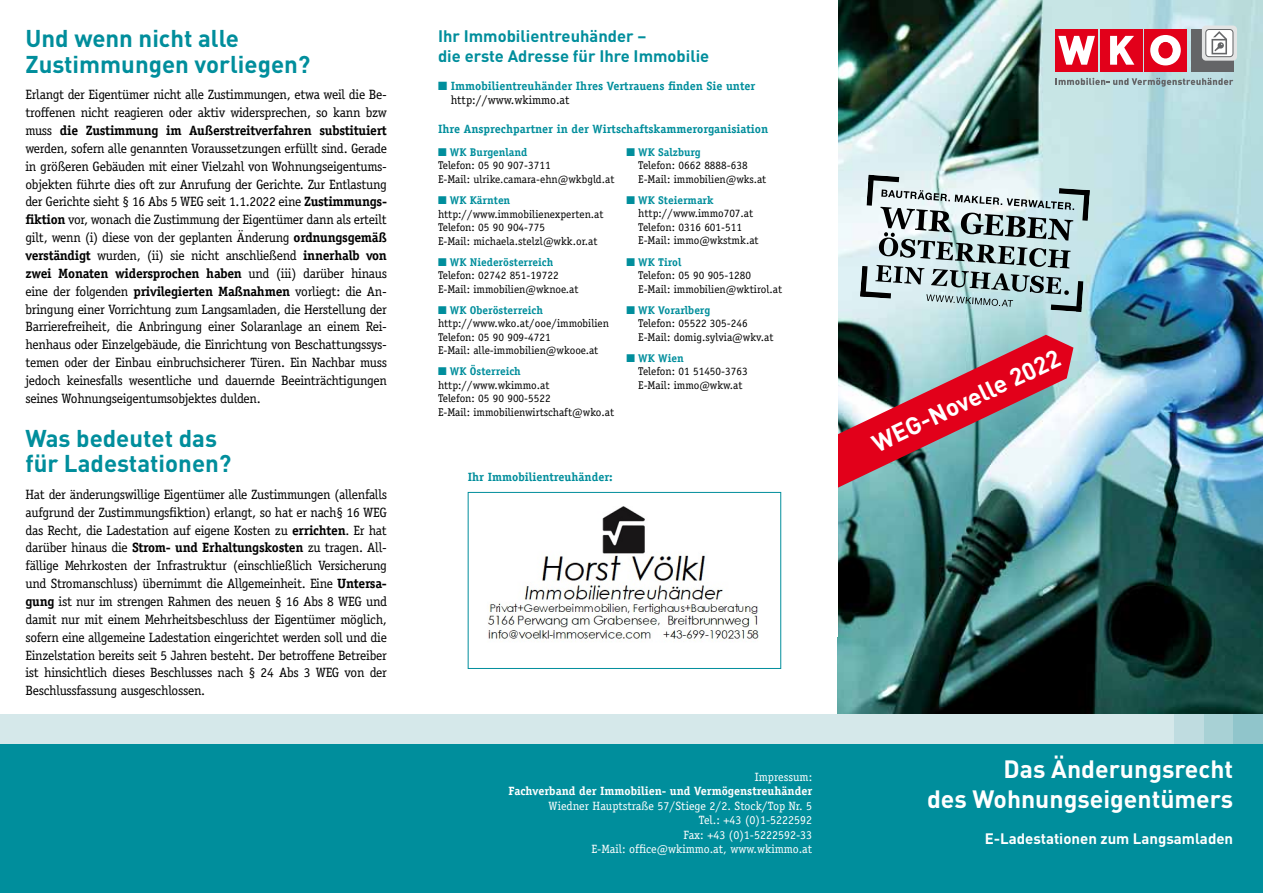
<style>
.page{position:relative;width:1263px;height:893px;background:#fff}
.page>*{position:absolute;margin:0;border:0;box-sizing:border-box;transform-origin:0 0}
.t1{font:700 24.75px/29.7px "DIN Pro";color:#fff;text-align:right}
.t2{font:700 24.45px "DIN Pro";color:#fff}
.t3{font:700 24px/25.5px "DIN Pro";color:#008e9c}
.t4{font:700 16.5px/19.8px "DIN Pro";color:#008e9c}
.t5{font:700 15px "DIN Pro";color:#fff}
.t6{font:13.5px/17.9px "Officina Serif";letter-spacing:-.02em;color:#000;text-align:justify}
.t7{font:700 12px/14.4px "Officina Serif";color:#008e9c}
.t8{font:12px/14.4px "Officina Serif";color:#fff;text-align:right}
.t9{font:700 12px "Officina Serif";color:#fff}
.t10{font:11.25px/13.5px "Officina Serif";color:#000}
.s1{font-weight:700}
.s2{font-weight:400;color:#000}
.s3{color:#008e9c}
.s4{font-weight:700;color:#008e9c}
</style>
<div class="page">
<img style="left:837px;top:0;width:426px;height:714px">
<svg style="left:838px;top:335px;width:235px;height:157px;background:#a77680"></svg>
<div style="left:0;top:744px;width:1263px;height:149px;background:#008e9c"></div>
<div style="left:0;top:714px;width:1263px;height:30px;background:#d5e8ea"></div>
<div style="left:1233px;top:714px;width:30px;height:30px;background:#90c5cb"></div>
<div style="left:1203px;top:714px;width:30px;height:30px;background:#a8d1d5"></div>
<div style="left:1174px;top:714px;width:29px;height:30px;background:#bfdce0"></div>
<div style="left:1144px;top:29px;width:43px;height:43px;background:#e2001a"></div>
<div style="left:1100px;top:29px;width:42px;height:43px;background:#e2001a"></div>
<svg style="left:1110px;top:36px;width:24px;height:29px"></svg>
<div style="left:1055px;top:29px;width:43px;height:43px;background:#e2001a"></div>
<svg style="left:1058px;top:36px;width:37px;height:29px"></svg>
<svg style="left:1150px;top:35px;width:31px;height:30px"></svg>
<div style="left:1159px;top:42px;width:13px;height:16px;background:#e2001a;border-radius:50%"></div>
<div style="left:1158px;top:42px;width:14px;height:16px;border:1px solid #e2001a;border-radius:50%"></div>
<div style="left:1191px;top:29px;width:42px;height:43px;background:#646567"></div>
<svg style="left:1202px;top:26px;width:35px;height:35px"></svg>
<svg style="left:1055px;top:78px;width:178px;height:9px;background:#9fb5b8"></svg>
<div style="left:1206px;top:30px;width:27px;height:27px;background:#fff;border-radius:3px"></div>
<div style="left:1205px;top:29px;width:28px;height:28px;border:1px solid #646567;border-radius:3px"></div>
<svg style="left:1211px;top:31px;width:16px;height:23px"></svg>
<svg style="left:860px;top:175px;width:230px;height:137px;background:#aabcbe"></svg>
<div style="left:412px;top:0;width:426px;height:637px;background:#fff"></div>
<div style="left:468px;top:492px;width:313px;height:177px;border:1px solid #008e9c"></div>
<img style="left:488px;top:506px;width:271px;height:133px">
<h3 class="t3" style="left:26px;top:25px;width:286px">Und wenn nicht alle<br>Zustimmungen vorliegen?</h3>
<p class="t6" style="left:25px;top:86px;width:363px">Erlangt der Eigentümer nicht alle Zustimmungen, etwa weil die Be&shy;troffenen nicht reagieren oder aktiv widersprechen, so kann bzw muss <span class="s1">die Zustimmung im Außerstreitverfahren substituiert </span>werden, sofern alle genannten Voraussetzungen erfüllt sind. Gerade in größeren Gebäuden mit einer Vielzahl von Wohnungseigentums&shy;objekten führte dies oft zur Anrufung der Gerichte. Zur Entlastung der Gerichte sieht § 16 Abs 5 WEG seit 1.1.2022 eine <span class="s1">Zustimmungs&shy;fiktion</span> vor, wonach die Zustimmung der Eigentümer dann als erteilt gilt, wenn (i) diese von der geplanten Änderung <span class="s1">ordnungsgemäß verständigt</span> wurden, (ii) sie nicht anschließend <span class="s1">innerhalb von zwei Monaten widersprochen haben</span> und (iii) darüber hinaus eine der folgenden <span class="s1">privilegierten Maßnahmen</span> vorliegt: die An&shy;bringung einer Vorrichtung zum Langsamladen, die Herstellung der Barrierefreiheit, die Anbringung einer Solaranlage an einem Rei&shy;henhaus oder Einzelgebäude, die Einrichtung von Beschattungssys&shy;temen oder der Einbau einbruchsicherer Türen. Ein Nachbar muss jedoch keinesfalls wesentliche und dauernde Beeinträchtigungen seines Wohnungseigentumsobjektes dulden.</p>
<h3 class="t3" style="left:26px;top:424px;width:207px">Was bedeutet das für Ladestationen?</h3>
<p class="t6" style="left:26px;top:485px;width:363px">Hat der änderungswillige Eigentümer alle Zustimmungen (allenfalls aufgrund der Zustimmungsfiktion) erlangt, so hat er nach§ 16 WEG das Recht, die Ladestation auf eigene Kosten zu <span class="s1">errichten</span>. Er hat darüber hinaus die <span class="s1">Strom- und Erhaltungskosten</span> zu tragen. All&shy;fällige Mehrkosten der Infrastruktur (einschließlich Versicherung und Stromanschluss) übernimmt die Allgemeinheit. Eine <span class="s1">Untersa&shy;gung</span> ist nur im strengen Rahmen des neuen § 16 Abs 8 WEG und damit nur mit einem Mehrheitsbeschluss der Eigentümer möglich, sofern eine allgemeine Ladestation eingerichtet werden soll und die Einzelstation bereits seit 5 Jahren besteht. Der betroffene Betreiber ist hinsichtlich dieses Beschlusses nach § 24 Abs 3 WEG von der Beschlussfassung ausgeschlossen.</p>
<p class="t4" style="left:438px;top:26px;width:273px">Ihr Immobilientreuhänder –<br>die erste Adresse für Ihre Immobilie</p>
<p class="t7" style="left:451px;top:79px;width:306px;text-indent:-13px">■ Immobilientreuhänder Ihres Vertrauens finden Sie unter <span class="s2">http://www.wkimmo.at</span></p>
<p class="t7" style="left:438px;top:121px;width:332px">Ihre Ansprechpartner in der Wirtschaftskammerorganisiation</p>
<p class="t10" style="left:438px;top:145px;width:178px"><span class="s3">■</span> <span class="s4">WK Burgenland<br></span>Telefon: 05 90 907-3711<br>E-Mail: ulrike.camara-ehn@wkbgld.at</p>
<p class="t10" style="left:438px;top:193px;width:167px"><span class="s3">■</span> <span class="s4">WK Kärnten </span>http://www.immobilienexperten.at<br>Telefon: 05 90 904-775<br>E-Mail: michaela.stelzl@wkk.or.at</p>
<p class="t10" style="left:438px;top:255px;width:142px"><span class="s3">■</span> <span class="s4">WK Niederösterreich<br></span>Telefon: 02742 851-19722<br>E-Mail: immobilien@wknoe.at</p>
<p class="t10" style="left:438px;top:303px;width:173px"><span class="s3">■</span> <span class="s4">WK Oberösterreich </span>http://www.wko.at/ooe/immobilien<br>Telefon: 05 90 909-4721<br>E-Mail: alle-immobilien@wkooe.at</p>
<p class="t10" style="left:438px;top:364px;width:178px"><span class="s3">■</span> <span class="s4">WK Österreich </span>http://www.wkimmo.at<br>Telefon: 05 90 900-5522<br>E-Mail: immobilienwirtschaft@wko.at</p>
<p class="t10" style="left:638px;top:145px;width:130px;text-indent:-12px"><span class="s3">■</span> <span class="s4">WK Salzburg<br></span>Telefon: 0662 8888-638<br>E-Mail: immobilien@wks.at</p>
<p class="t10" style="left:638px;top:193px;width:122px;text-indent:-12px"><span class="s3">■</span> <span class="s4">WK Steiermark </span>http://www.immo707.at<br>Telefon: 0316 601-511<br>E-Mail: immo@wkstmk.at</p>
<p class="t10" style="left:638px;top:255px;width:145px;text-indent:-12px"><span class="s3">■</span> <span class="s4">WK Tirol<br></span>Telefon: 05 90 905-1280<br>E-Mail: immobilien@wktirol.at</p>
<p class="t10" style="left:638px;top:303px;width:137px;text-indent:-12px"><span class="s3">■</span> <span class="s4">WK Vorarlberg<br></span>Telefon: 05522 305-246<br>E-Mail: domig.sylvia@wkv.at</p>
<p class="t10" style="left:638px;top:351px;width:111px;text-indent:-12px"><span class="s3">■</span> <span class="s4">WK Wien<br></span>Telefon: 01 51450-3763<br>E-Mail: immo@wkw.at</p>
<p class="t7" style="left:468px;top:469px;width:147px">Ihr Immobilientreuhänder:</p>
<p class="t8" style="left:755px;top:770px;width:59px">Impressum:</p>
<p class="t9" style="left:509px;top:784px;width:305px">Fachverband der Immobilien- und Vermögenstreuhänder</p>
<p class="t8" style="left:549px;top:799px;width:265px">Wiedner Hauptstraße 57/Stiege 2/2. Stock/Top Nr. 5<br>Tel.: +43 (0)1-5222592<br>Fax: +43 (0)1-5222592-33<br>E-Mail: office@wkimmo.at, www.wkimmo.at</p>
<h2 class="t2" style="left:866px;top:429px;width:207px;rotate:-25deg">WEG-Novelle 2022</h2>
<h1 class="t1" style="left:927px;top:754px;width:308px">Das Änderungsrecht<br>des Wohnungseigentümers</h1>
<p class="t5" style="left:985px;top:829px;width:250px">E-Ladestationen zum Langsamladen</p>
</div>
